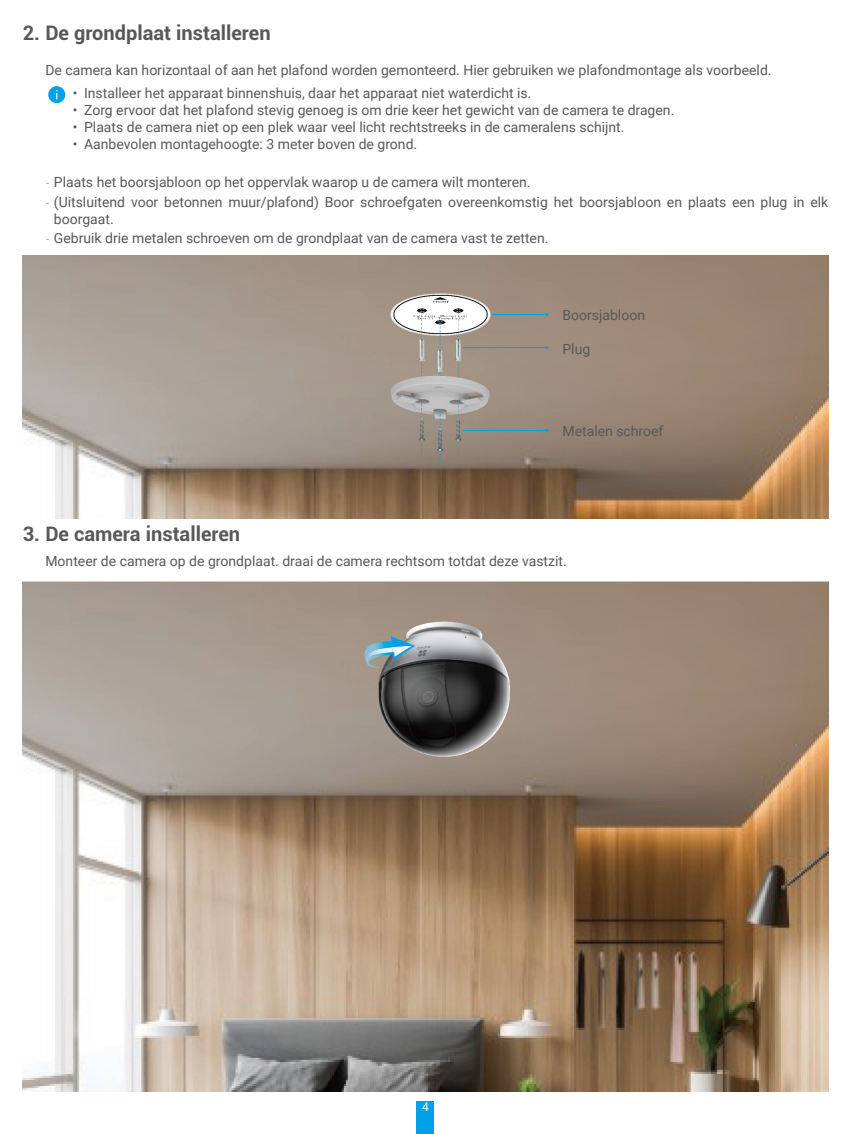
<style>
.page{position:relative;width:851px;height:1134px;background:#fff}
.page>*{position:absolute;margin:0;border:0;box-sizing:border-box;transform-origin:0 0}
.t1{font:700 20px "Roboto";color:#595857}
.t2{font:14px/16.8px "Roboto";color:#595857}
.t3{font:12px "Roboto";color:#fff}
.s1{font-family:"DIN Cond";font-weight:300}
</style>
<div class="page">
<div style="left:417px;top:1101px;width:17px;height:33px;background:#00a1e9"></div>
<div style="left:48px;top:86px;width:17px;height:17px;background:#00a1e9;border-radius:50%"></div>
<img style="left:23px;top:255px;width:805px;height:264px">
<hr style="left:492px;top:314px;width:55px;height:1px;background:#00a1e9">
<hr style="left:462px;top:430px;width:84px;height:1px;background:#00a1e9">
<hr style="left:462px;top:348px;width:86px;height:1px;background:#00a1e9">
<img style="left:23px;top:581px;width:805px;height:510px">
<img style="left:364px;top:641px;width:28px;height:27px">
<svg style="left:391px;top:636px;width:24px;height:24px"></svg>
<img style="left:392px;top:646px;width:20px;height:11px">
<h1 class="t1" style="left:23px;top:19px;width:249px">2. De grondplaat installeren</h1>
<p class="t2" style="left:45px;top:61px;width:727px">De camera kan horizontaal of aan het plafond worden gemonteerd. Hier gebruiken we plafondmontage als voorbeeld.</p>
<p class="t2" style="left:73px;top:84px;width:460px">• Installeer het apparaat binnenshuis, daar het apparaat niet waterdicht is.</p>
<p class="t2" style="left:73px;top:101px;width:603px">• Zorg ervoor dat het plafond stevig genoeg is om drie keer het gewicht van de camera te dragen.</p>
<p class="t2" style="left:73px;top:118px;width:553px">• Plaats de camera niet op een plek waar veel licht rechtstreeks in de cameralens schijnt.</p>
<p class="t2" style="left:73px;top:135px;width:346px">• Aanbevolen montagehoogte: 3 meter boven de grond.</p>
<p class="t2" style="left:45px;top:173px;width:486px"><span class="s1">-</span> Plaats het boorsjabloon op het oppervlak waarop u de camera wilt monteren.</p>
<p class="t2" style="left:54px;top:193px;width:775px;text-indent:-9px"><span class="s1">-</span> (Uitsluitend voor betonnen muur/plafond) Boor schroefgaten overeenkomstig het boorsjabloon en plaats een plug in elk boorgaat.</p>
<p class="t2" style="left:45px;top:229px;width:504px"><span class="s1">-</span> Gebruik drie metalen schroeven om de grondplaat van de camera vast te zetten.</p>
<p class="t2" style="left:562px;top:306px;width:84px">Boorsjabloon</p>
<p class="t2" style="left:562px;top:340px;width:29px">Plug</p>
<p class="t2" style="left:562px;top:422px;width:102px">Metalen schroef</p>
<h1 class="t1" style="left:23px;top:520px;width:219px">3. De camera installeren</h1>
<p class="t2" style="left:45px;top:552px;width:523px">Monteer de camera op de grondplaat. draai de camera rechtsom totdat deze vastzit.</p>
<p class="t3" style="left:422px;top:1099px;width:8px">4</p>
</div>
